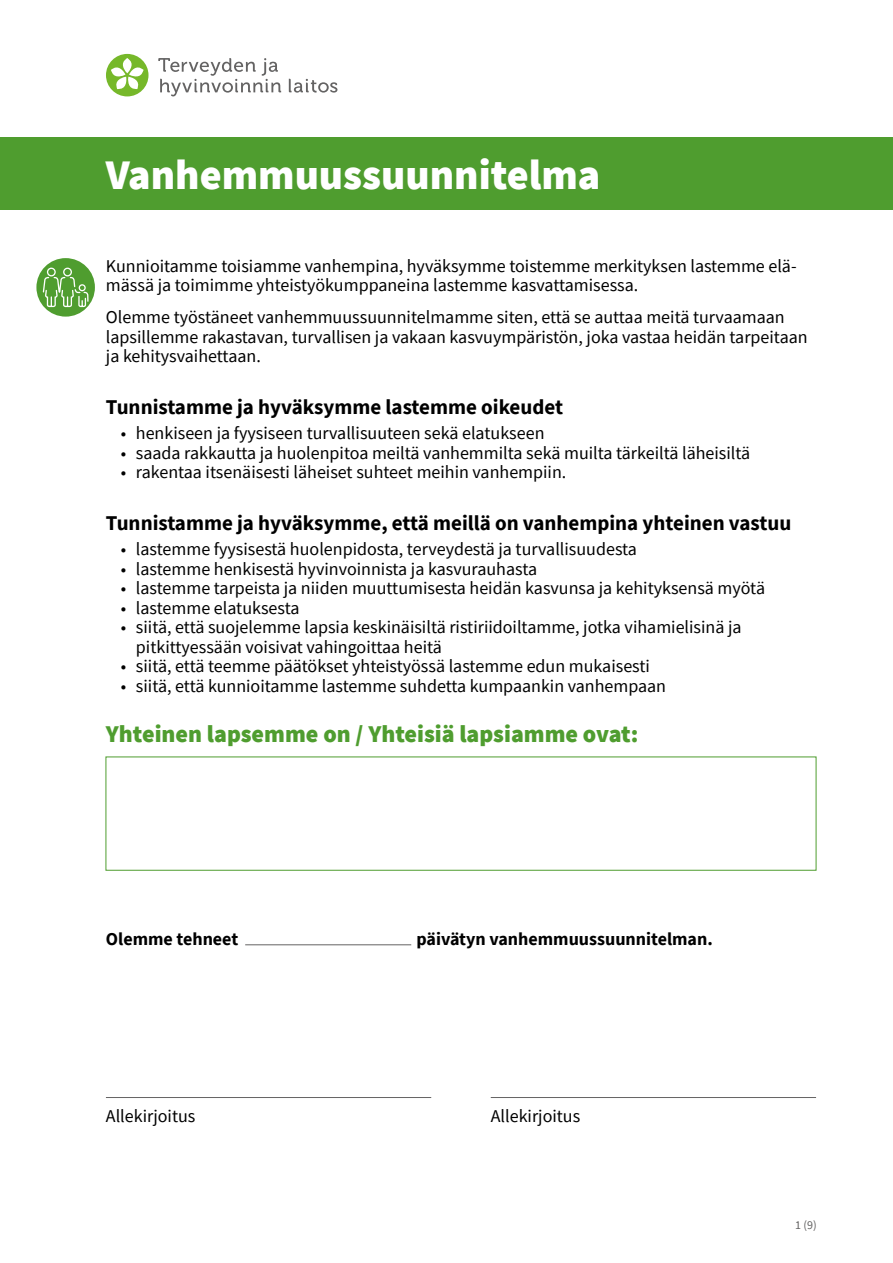
<style>
.page{position:relative;width:893px;height:1263px;background:#fff}
.page>*{position:absolute;margin:0;border:0;box-sizing:border-box;transform-origin:0 0}
.Tehostesanat_h1{font:900 42px "Source Sans Pro";color:#fff}
.Otsikko_1_h3{font:900 24px "Source Sans Pro";color:#4f9d2f}
.Otsikko_2_h2{font:700 21px "Source Sans Pro";color:#000}
.Leipäteksti{font:18px/19.5px "Source Sans Pro";color:#000}
.Leipäteksti-2{font:700 18px "Source Sans Pro";color:#000}
.t1{font:12px "Source Sans Pro";color:#646363}
</style>
<div class="page">
<div style="left:106px;top:756px;width:710px;height:115px;border:1px solid #4f9d2f"></div>
<hr style="left:245px;top:944px;width:166px;height:1px;background:#646363">
<hr style="left:106px;top:1097px;width:325px;height:1px;background:#646363">
<hr style="left:491px;top:1097px;width:325px;height:1px;background:#646363">
<div style="left:0;top:138px;width:893px;height:72px;background:#4f9d2f"></div>
<div style="left:106px;top:54px;width:42px;height:42px;background:#76b82a;border-radius:50%"></div>
<svg style="left:111px;top:58px;width:33px;height:31px"></svg>
<svg style="left:158px;top:58px;width:179px;height:38px"></svg>
<div style="left:36px;top:258px;width:59px;height:59px;background:#4f9d2f;border-radius:50%"></div>
<svg style="left:42px;top:267px;width:47px;height:41px"></svg>
<h1 class="Tehostesanat_h1" style="left:106px;top:146px;width:496px">Vanhemmuussuunnitelma</h1>
<p class="Leipäteksti" style="left:106px;top:256px;width:692px">Kunnioitamme toisiamme vanhempina, hyväksymme toistemme merkityksen lastemme elä&shy;mässä ja toimimme yhteistyökumppaneina lastemme kasvattamisessa.</p>
<p class="Leipäteksti" style="left:106px;top:308px;width:703px">Olemme työstäneet vanhemmuussuunnitelmamme siten, että se auttaa meitä turvaamaan lapsillemme rakastavan, turvallisen ja vakaan kasvuympäristön, joka vastaa heidän tarpeitaan ja kehitysvaihettaan.</p>
<h2 class="Otsikko_2_h2" style="left:106px;top:393px;width:459px">Tunnistamme ja hyväksymme lastemme oikeudet</h2>
<p class="Leipäteksti" style="left:121px;top:424px;width:425px">• henkiseen ja fyysiseen turvallisuuteen sekä elatukseen</p>
<p class="Leipäteksti" style="left:121px;top:443px;width:631px">• saada rakkautta ja huolenpitoa meiltä vanhemmilta sekä muilta tärkeiltä läheisiltä</p>
<p class="Leipäteksti" style="left:121px;top:463px;width:447px">• rakentaa itsenäisesti läheiset suhteet meihin vanhempiin.</p>
<h2 class="Otsikko_2_h2" style="left:106px;top:509px;width:687px">Tunnistamme ja hyväksymme, että meillä on vanhempina yhteinen vastuu</h2>
<p class="Leipäteksti" style="left:121px;top:540px;width:517px">• lastemme fyysisestä huolenpidosta, terveydestä ja turvallisuudesta</p>
<p class="Leipäteksti" style="left:121px;top:559px;width:418px">• lastemme henkisestä hyvinvoinnista ja kasvurauhasta</p>
<p class="Leipäteksti" style="left:121px;top:579px;width:646px">• lastemme tarpeista ja niiden muuttumisesta heidän kasvunsa ja kehityksensä myötä</p>
<p class="Leipäteksti" style="left:121px;top:598px;width:180px">• lastemme elatuksesta</p>
<p class="Leipäteksti" style="left:136px;top:618px;width:607px;text-indent:-15px">• siitä, että suojelemme lapsia keskinäisiltä ristiriidoiltamme, jotka vihamielisinä ja pitkittyessään voisivat vahingoittaa heitä</p>
<p class="Leipäteksti" style="left:121px;top:657px;width:531px">• siitä, että teemme päätökset yhteistyössä lastemme edun mukaisesti</p>
<p class="Leipäteksti" style="left:121px;top:676px;width:547px">• siitä, että kunnioitamme lastemme suhdetta kumpaankin vanhempaan</p>
<h3 class="Otsikko_1_h3" style="left:106px;top:717px;width:534px">Yhteinen lapsemme on / Yhteisiä lapsiamme ovat:</h3>
<p class="Leipäteksti-2" style="left:106px;top:927px;width:134px">Olemme tehneet</p>
<p class="Leipäteksti-2" style="left:416px;top:927px;width:298px">päivätyn vanhemmuussuunnitelman.</p>
<p class="Leipäteksti" style="left:106px;top:1106px;width:91px">Allekirjoitus</p>
<p class="Leipäteksti" style="left:491px;top:1106px;width:91px">Allekirjoitus</p>
<p class="t1" style="left:795px;top:1217px;width:23px">1 (9)</p>
</div>
